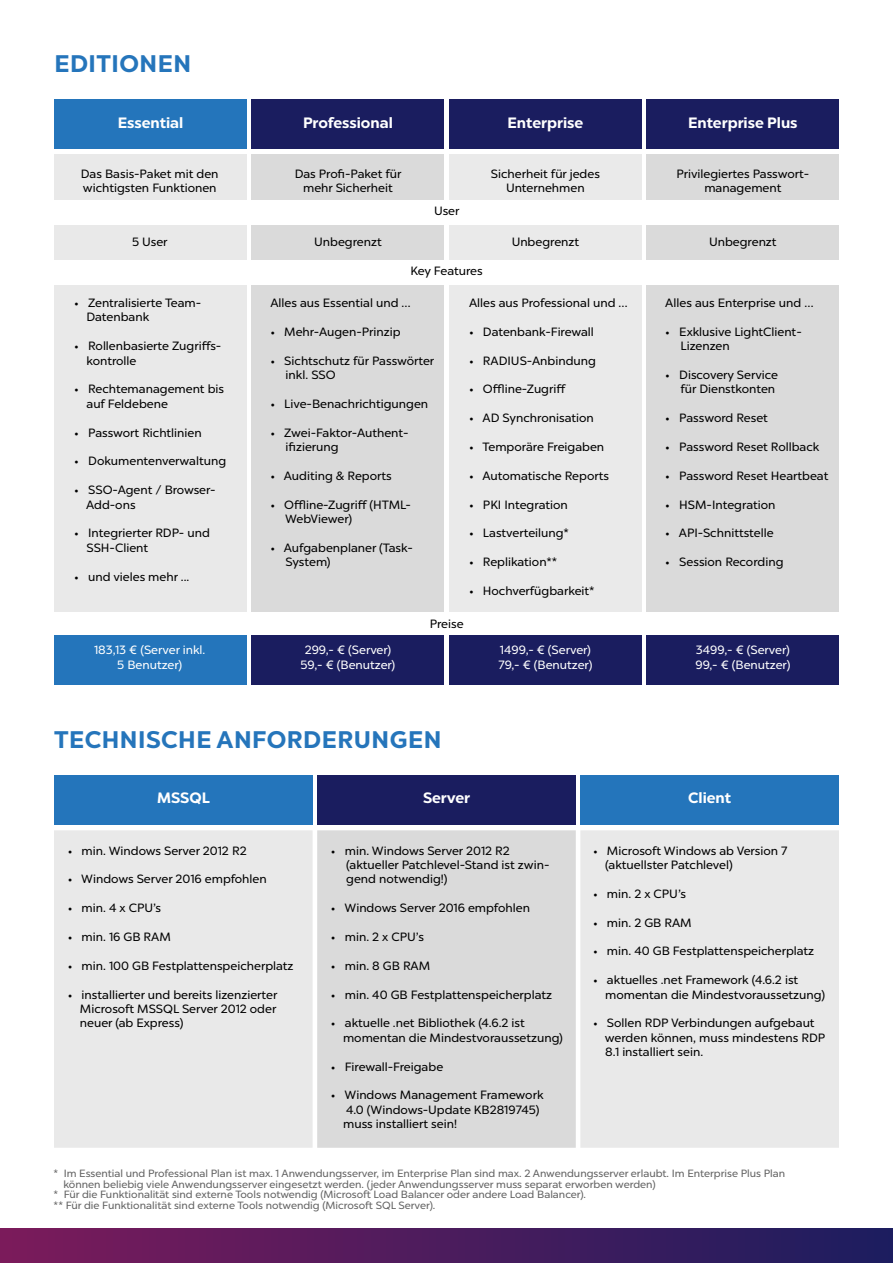
<style>
.page{position:relative;width:893px;height:1263px;background:#fff}
.page>*{position:absolute;margin:0;border:0;box-sizing:border-box;transform-origin:0 0}
.t1{font:700 24px "Chronica Pro";letter-spacing:.02em;color:#2575bb}
.t2{font:700 15px "Chronica Pro";color:#fff}
.t3{font:12px/14.4px "Chronica Pro";color:#000}
.t4{font:12px/14.4px "Chronica Pro";color:#fff;text-align:center}
.t5{font:10.5px "Chronica Pro";color:#636363}
</style>
<div class="page">
<div style="left:54px;top:225px;width:193px;height:34px;background:#e9e9e9"></div>
<div style="left:252px;top:225px;width:192px;height:34px;background:#dadada"></div>
<div style="left:449px;top:225px;width:193px;height:34px;background:#eaeaea"></div>
<div style="left:646px;top:225px;width:193px;height:34px;background:#dadada"></div>
<div style="left:54px;top:285px;width:193px;height:327px;background:#e9e9e9"></div>
<div style="left:252px;top:285px;width:192px;height:327px;background:#dadada"></div>
<div style="left:449px;top:285px;width:193px;height:327px;background:#eaeaea"></div>
<div style="left:646px;top:285px;width:193px;height:327px;background:#dadada"></div>
<div style="left:54px;top:99px;width:193px;height:50px;background:#2475bb"></div>
<div style="left:54px;top:635px;width:193px;height:50px;background:#2475bb"></div>
<div style="left:54px;top:155px;width:193px;height:45px;background:#e9e9e9"></div>
<div style="left:252px;top:99px;width:192px;height:50px;background:#1a1d5f"></div>
<div style="left:252px;top:635px;width:192px;height:50px;background:#1a1d5f"></div>
<div style="left:252px;top:155px;width:192px;height:45px;background:#dadada"></div>
<div style="left:449px;top:99px;width:193px;height:50px;background:#1a1d5f"></div>
<div style="left:449px;top:635px;width:193px;height:50px;background:#1a1d5f"></div>
<div style="left:449px;top:155px;width:193px;height:45px;background:#eaeaea"></div>
<div style="left:646px;top:99px;width:193px;height:50px;background:#1a1d5f"></div>
<div style="left:646px;top:635px;width:193px;height:50px;background:#1a1d5f"></div>
<div style="left:646px;top:155px;width:193px;height:45px;background:#dadada"></div>
<div style="left:0;top:1229px;width:893px;height:34px;background:linear-gradient(to right,#7b1b5b,#1c1d5f)"></div>
<div style="left:54px;top:775px;width:259px;height:50px;background:#2475bb"></div>
<div style="left:317px;top:775px;width:259px;height:50px;background:#1a1d5f"></div>
<div style="left:580px;top:775px;width:259px;height:50px;background:#2475bb"></div>
<div style="left:54px;top:830px;width:259px;height:318px;background:#e9e9e9"></div>
<div style="left:317px;top:830px;width:259px;height:318px;background:#dadada"></div>
<div style="left:580px;top:830px;width:259px;height:318px;background:#e9e9e9"></div>
<h1 class="t1" style="left:54px;top:49px;width:138px">EDITIONEN</h1>
<p class="t2" style="left:118px;top:113px;width:67px">Essential</p>
<p class="t2" style="left:303px;top:113px;width:91px">Professional</p>
<p class="t2" style="left:508px;top:113px;width:77px">Enterprise</p>
<p class="t2" style="left:688px;top:113px;width:111px">Enterprise Plus</p>
<p class="t3" style="left:81px;top:166px;width:139px">Das Basis-Paket mit den wichtigsten Funktionen</p>
<p class="t3" style="left:295px;top:166px;width:108px;text-align:center">Das Profi-Paket für mehr Sicherheit</p>
<p class="t3" style="left:491px;top:166px;width:111px;text-align:center">Sicherheit für jedes<br>Unternehmen</p>
<p class="t3" style="left:676px;top:166px;width:134px;text-align:center">Privilegiertes Passwort&shy;management</p>
<p class="t3" style="left:434px;top:204px;width:27px">User</p>
<p class="t3" style="left:132px;top:234px;width:37px">5 User</p>
<p class="t3" style="left:314px;top:234px;width:69px">Unbegrenzt</p>
<p class="t3" style="left:512px;top:234px;width:69px">Unbegrenzt</p>
<p class="t3" style="left:411px;top:263px;width:74px">Key Features</p>
<p class="t3" style="left:86px;top:296px;width:116px;text-indent:-12px">• Zentralisierte Team-<br>Datenbank</p>
<p class="t3" style="left:86px;top:339px;width:136px;text-indent:-12px">• Rollenbasierte Zugriffs&shy;kontrolle</p>
<p class="t3" style="left:86px;top:382px;width:139px;text-indent:-12px">• Rechtemanagement bis auf Feldebene</p>
<p class="t3" style="left:74px;top:425px;width:129px">• Passwort Richtlinien</p>
<p class="t3" style="left:74px;top:454px;width:153px">• Dokumentenverwaltung</p>
<p class="t3" style="left:86px;top:483px;width:131px;text-indent:-12px">• SSO-Agent / Browser-<br>Add-ons</p>
<p class="t3" style="left:86px;top:526px;width:125px;text-indent:-12px">• Integrierter RDP- und<br>SSH-Client</p>
<p class="t3" style="left:74px;top:569px;width:117px">• und vieles mehr ...</p>
<p class="t3" style="left:270px;top:296px;width:142px">Alles aus Essential und …</p>
<p class="t3" style="left:270px;top:324px;width:132px">• Mehr-Augen-Prinzip</p>
<p class="t3" style="left:286px;top:353px;width:150px;text-indent:-15px">• Sichtschutz für Passwörter inkl. SSO</p>
<p class="t3" style="left:270px;top:396px;width:159px">• Live-Benachrichtigungen</p>
<p class="t3" style="left:286px;top:425px;width:124px;text-indent:-15px">• Zwei-Faktor-Authent&shy;ifizierung</p>
<p class="t3" style="left:270px;top:468px;width:123px">• Auditing &amp; Reports</p>
<p class="t3" style="left:285px;top:497px;width:127px;text-indent:-15px">• Offline-Zugriff (HTML-<br>WebViewer)</p>
<p class="t3" style="left:286px;top:540px;width:129px;text-indent:-15px">• Aufgabenplaner (Task-<br>System)</p>
<p class="t3" style="left:469px;top:296px;width:160px">Alles aus Professional und …</p>
<p class="t3" style="left:469px;top:324px;width:126px">• Datenbank-Firewall</p>
<p class="t3" style="left:469px;top:353px;width:128px">• RADIUS-Anbindung</p>
<p class="t3" style="left:469px;top:382px;width:99px">• Offline-Zugriff</p>
<p class="t3" style="left:469px;top:411px;width:126px">• AD Synchronisation</p>
<p class="t3" style="left:469px;top:440px;width:137px">• Temporäre Freigaben</p>
<p class="t3" style="left:469px;top:468px;width:142px">• Automatische Reports</p>
<p class="t3" style="left:469px;top:497px;width:100px">• PKI Integration</p>
<p class="t3" style="left:469px;top:526px;width:101px">• Lastverteilung*</p>
<p class="t3" style="left:469px;top:555px;width:90px">• Replikation**</p>
<p class="t3" style="left:469px;top:584px;width:127px">• Hochverfügbarkeit*</p>
<p class="t3" style="left:430px;top:617px;width:35px">Preise</p>
<p class="t4" style="left:94px;top:643px;width:113px">183,13 € (Server inkl.<br>5 Benutzer)</p>
<p class="t4" style="left:301px;top:643px;width:96px">299,- € (Server)<br>59,- € (Benutzer)</p>
<p class="t4" style="left:498px;top:643px;width:95px;text-align:left">1499,- € (Server)<br>79,- € (Benutzer)</p>
<h1 class="t1" style="left:54px;top:724px;width:389px">TECHNISCHE ANFORDERUNGEN</h1>
<p class="t3" style="left:709px;top:234px;width:69px">Unbegrenzt</p>
<p class="t3" style="left:665px;top:296px;width:150px">Alles aus Enterprise und …</p>
<p class="t3" style="left:681px;top:324px;width:123px;text-indent:-15px">• Exklusive LightClient-<br>Lizenzen</p>
<p class="t3" style="left:665px;top:368px;width:114px;text-align:right">• Discovery Service für Dienstkonten</p>
<p class="t3" style="left:665px;top:411px;width:104px">• Password Reset</p>
<p class="t3" style="left:665px;top:440px;width:156px">• Password Reset Rollback</p>
<p class="t3" style="left:665px;top:468px;width:165px">• Password Reset Heartbeat</p>
<p class="t3" style="left:665px;top:497px;width:112px">• HSM-Integration</p>
<p class="t3" style="left:665px;top:526px;width:110px">• API-Schnittstelle</p>
<p class="t3" style="left:665px;top:555px;width:120px">• Session Recording</p>
<p class="t4" style="left:695px;top:643px;width:96px;text-align:left">3499,- € (Server)<br>99,- € (Benutzer)</p>
<p class="t2" style="left:157px;top:789px;width:54px">MSSQL</p>
<p class="t2" style="left:423px;top:789px;width:49px">Server</p>
<p class="t2" style="left:688px;top:789px;width:44px">Client</p>
<p class="t3" style="left:68px;top:843px;width:180px">• min. Windows Server 2012 R2</p>
<p class="t3" style="left:68px;top:872px;width:201px">• Windows Server 2016 empfohlen</p>
<p class="t3" style="left:68px;top:901px;width:95px">• min. 4 x CPU’s</p>
<p class="t3" style="left:68px;top:929px;width:105px">• min. 16 GB RAM</p>
<p class="t3" style="left:68px;top:958px;width:227px">• min. 100 GB Festplattenspeicherplatz</p>
<p class="t3" style="left:80px;top:987px;width:199px;text-align:justify;text-indent:-12px">• installierter und bereits lizenzierter Microsoft MSSQL Server 2012 oder neuer (ab Express)</p>
<p class="t3" style="left:346px;top:843px;width:205px;text-indent:-15px">• min. Windows Server 2012 R2 (aktueller Patchlevel-Stand ist zwin&shy;gend notwendig!)</p>
<p class="t3" style="left:331px;top:901px;width:201px">• Windows Server 2016 empfohlen</p>
<p class="t3" style="left:331px;top:929px;width:95px">• min. 2 x CPU’s</p>
<p class="t3" style="left:331px;top:958px;width:101px">• min. 8 GB RAM</p>
<p class="t3" style="left:331px;top:987px;width:223px">• min. 40 GB Festplattenspeicherplatz</p>
<p class="t3" style="left:343px;top:1016px;width:221px;text-indent:-12px">• aktuelle .net Bibliothek (4.6.2 ist momentan die Mindestvoraussetzung)</p>
<p class="t3" style="left:331px;top:1059px;width:114px">• Firewall-Freigabe</p>
<p class="t3" style="left:343px;top:1088px;width:202px;text-indent:-12px">• Windows Management Framework<br>4.0 (Windows-Update KB2819745) muss installiert sein!</p>
<p class="t3" style="left:605px;top:843px;width:184px;text-indent:-12px">• Microsoft Windows ab Version 7 (aktuellster Patchlevel)</p>
<p class="t3" style="left:593px;top:886px;width:95px">• min. 2 x CPU’s</p>
<p class="t3" style="left:593px;top:915px;width:100px">• min. 2 GB RAM</p>
<p class="t3" style="left:593px;top:944px;width:223px">• min. 40 GB Festplattenspeicherplatz</p>
<p class="t3" style="left:605px;top:973px;width:221px;text-indent:-12px">• aktuelles .net Framework (4.6.2 ist momentan die Mindestvoraussetzung)</p>
<p class="t3" style="left:605px;top:1016px;width:222px;text-indent:-12px">• Sollen RDP Verbindungen aufgebaut werden können, muss mindestens RDP<br>8.1 installiert sein.</p>
<p class="t5" style="left:54px;top:1167px;width:733px">* Im Essential und Professional Plan ist max. 1 Anwendungsserver, im Enterprise Plan sind max. 2 Anwendungsserver erlaubt. Im Enterprise Plus Plan</p>
<p class="t5" style="left:63px;top:1178px;width:594px">können beliebig viele Anwendungsserver eingesetzt werden. (jeder Anwendungsserver muss separat erworben werden)</p>
<p class="t5" style="left:54px;top:1188px;width:534px">* Für die Funktionalität sind externe Tools notwendig (Microsoft Load Balancer oder andere Load Balancer).</p>
<p class="t5" style="left:54px;top:1199px;width:383px">** Für die Funktionalität sind externe Tools notwendig (Microsoft SQL Server).</p>
</div>
